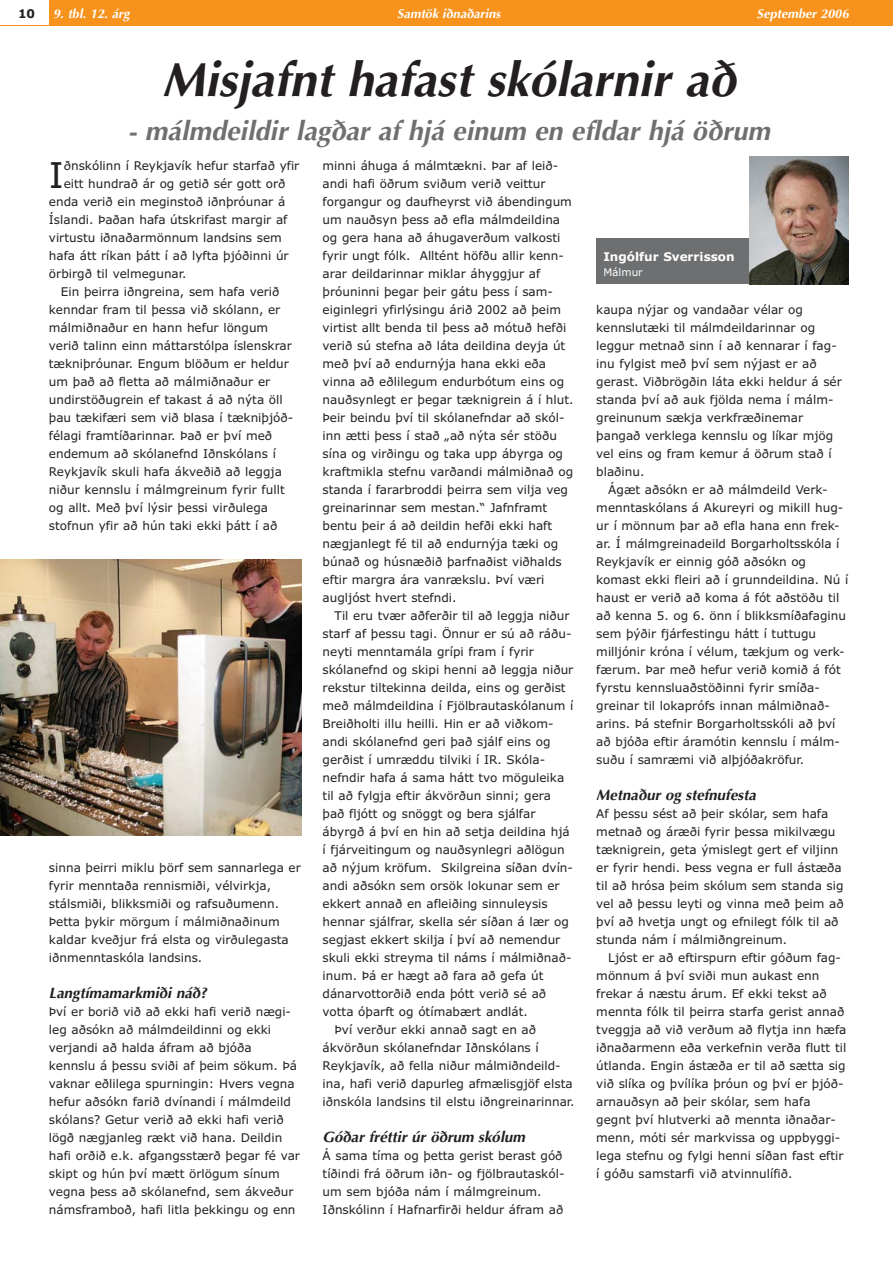
<style>
.page{position:relative;width:893px;height:1263px;background:#fff}
.page>*{position:absolute;margin:0;border:0;box-sizing:border-box;transform-origin:0 0}
.t1{font:italic 700 48px "Optima";color:#231f20}
.t2{font:35.55px "Verdana";color:#231f20}
.t3{font:italic 700 27px "Optima";color:#6d6f71}
.t4{font:italic 700 15px "Optima";color:#231f20}
.t5{font:italic 700 12.75px "Optima";color:#fff}
.t6{font:12px/18px "Verdana";color:#231f20}
.t7{font:700 12px "Verdana";color:#fff}
.t8{font:700 12px "Verdana";color:#231f20}
.t9{font:10.5px "Verdana";color:#fff}
</style>
<div class="page">
<div style="left:0;top:0;width:892px;height:26px;background:#f7931d"></div>
<div style="left:0;top:0;width:49px;height:25px;background:#fff"></div>
<div style="left:596px;top:239px;width:252px;height:45px;background:#6d6f71"></div>
<img style="left:749px;top:157px;width:99px;height:127px">
<img style="left:0;top:559px;width:301px;height:276px">
<p class="t8" style="left:18px;top:9px;width:19px">10</p>
<p class="t5" style="left:53px;top:8px;width:78px">9. tbl. 12. árg</p>
<p class="t5" style="left:397px;top:8px;width:105px">Samtök iðnaðarins</p>
<p class="t5" style="left:757px;top:8px;width:93px">September 2006</p>
<h1 class="t1" style="left:162px;top:60px;width:575px">Misjafnt hafast skólarnir að</h1>
<h3 class="t3" style="left:128px;top:119px;width:643px">- málmdeildir lagðar af hjá einum en efldar hjá öðrum</h3>
<p class="t6" style="left:322px;top:157px;width:252px">minni áhuga á málmtækni. Þar af leið&shy;andi hafi öðrum sviðum verið veittur forgangur og daufheyrst við ábendingum um nauðsyn þess að efla málmdeildina og gera hana að áhugaverðum valkosti fyrir ungt fólk. Alltént höfðu allir kenn&shy;arar deildarinnar miklar áhyggjur af þróuninni þegar þeir gátu þess í sam&shy;eiginlegri yfirlýsingu árið 2002 að þeim virtist allt benda til þess að mótuð hefði verið sú stefna að láta deildina deyja út með því að endurnýja hana ekki eða vinna að eðlilegum endurbótum eins og nauðsynlegt er þegar tæknigrein á í hlut.<br>Þeir beindu því til skólanefndar að skól&shy;inn ætti þess í stað „að nýta sér stöðu sína og virðingu og taka upp ábyrga og kraftmikla stefnu varðandi málmiðnað og standa í fararbroddi þeirra sem vilja veg greinarinnar sem mestan.“ Jafnframt bentu þeir á að deildin hefði ekki haft nægjanlegt fé til að endurnýja tæki og búnað og húsnæðið þarfnaðist viðhalds eftir margra ára vanrækslu. Því væri augljóst hvert stefndi.</p>
<p class="t6" style="left:334px;top:607px;width:236px">Til eru tvær aðferðir til að leggja niður</p>
<p class="t6" style="left:322px;top:625px;width:250px">starf af þessu tagi. Önnur er sú að ráðu-</p>
<p class="t6" style="left:322px;top:643px;width:213px">neyti menntamála grípi fram í fyrir</p>
<p class="t6" style="left:322px;top:661px;width:252px">skólanefnd og skipi henni að leggja niður</p>
<p class="t6" style="left:322px;top:679px;width:244px">rekstur tiltekinna deilda, eins og gerðist</p>
<p class="t6" style="left:322px;top:697px;width:252px">með málmdeildina í Fjölbrautaskólanum í</p>
<p class="t6" style="left:322px;top:715px;width:232px">Breiðholti illu heilli. Hin er að viðkom-</p>
<p class="t6" style="left:322px;top:733px;width:229px">andi skólanefnd geri það sjálf eins og</p>
<p class="t6" style="left:322px;top:751px;width:224px">gerðist í umræddu tilviki í IR. Skóla-</p>
<p class="t6" style="left:322px;top:769px;width:243px">nefndir hafa á sama hátt tvo möguleika</p>
<p class="t6" style="left:322px;top:787px;width:230px">til að fylgja eftir ákvörðun sinni; gera</p>
<p class="t6" style="left:322px;top:805px;width:214px">það fljótt og snöggt og bera sjálfar</p>
<p class="t6" style="left:322px;top:823px;width:248px">ábyrgð á því en hin að setja deildina hjá</p>
<p class="t6" style="left:322px;top:841px;width:243px">í fjárveitingum og nauðsynlegri aðlögun</p>
<p class="t6" style="left:322px;top:859px;width:252px">að nýjum kröfum. Skilgreina síðan dvín-</p>
<p class="t6" style="left:322px;top:877px;width:238px">andi aðsókn sem orsök lokunar sem er</p>
<p class="t6" style="left:322px;top:895px;width:227px">ekkert annað en afleiðing sinnuleysis</p>
<p class="t6" style="left:322px;top:913px;width:248px">hennar sjálfrar, skella sér síðan á lær og</p>
<p class="t6" style="left:322px;top:931px;width:239px">segjast ekkert skilja í því að nemendur</p>
<p class="t6" style="left:322px;top:949px;width:250px">skuli ekki streyma til náms í málmiðnað-</p>
<p class="t6" style="left:322px;top:967px;width:222px">inum. Þá er hægt að fara að gefa út</p>
<p class="t6" style="left:322px;top:985px;width:225px">dánarvottorðið enda þótt verið sé að</p>
<p class="t6" style="left:322px;top:1003px;width:207px">votta óþarft og ótímabært andlát.</p>
<p class="t6" style="left:334px;top:1021px;width:203px">Því verður ekki annað sagt en að</p>
<p class="t6" style="left:322px;top:1039px;width:218px">ákvörðun skólanefndar Iðnskólans í</p>
<p class="t6" style="left:322px;top:1057px;width:239px">Reykjavík, að fella niður málmiðndeild-</p>
<p class="t6" style="left:322px;top:1075px;width:251px">ina, hafi verið dapurleg afmælisgjöf elsta</p>
<p class="t6" style="left:322px;top:1093px;width:253px">iðnskóla landsins til elstu iðngreinarinnar.</p>
<p class="t4" style="left:322px;top:1131px;width:204px">Góðar fréttir úr öðrum skólum</p>
<p class="t6" style="left:322px;top:1147px;width:243px">Á sama tíma og þetta gerist berast góð tíðindi frá öðrum iðn- og fjölbrautaskól&shy;um sem bjóða nám í málmgreinum.<br>Iðnskólinn í Hafnarfirði heldur áfram að</p>
<h2 class="t2" style="left:49px;top:161px;width:16px">I</h2>
<p class="t6" style="left:64px;top:157px;width:237px">ðnskólinn í Reykjavík hefur starfað yfir</p>
<p class="t6" style="left:64px;top:175px;width:223px">eitt hundrað ár og getið sér gott orð</p>
<p class="t6" style="left:49px;top:193px;width:238px">enda verið ein meginstoð iðnþróunar á</p>
<p class="t6" style="left:49px;top:211px;width:240px">Íslandi. Þaðan hafa útskrifast margir af</p>
<p class="t6" style="left:49px;top:229px;width:234px">virtustu iðnaðarmönnum landsins sem</p>
<p class="t6" style="left:49px;top:247px;width:241px">hafa átt ríkan þátt í að lyfta þjóðinni úr</p>
<p class="t6" style="left:49px;top:265px;width:139px">örbirgð til velmegunar.</p>
<p class="t6" style="left:61px;top:283px;width:220px">Ein þeirra iðngreina, sem hafa verið</p>
<p class="t6" style="left:49px;top:301px;width:233px">kenndar fram til þessa við skólann, er</p>
<p class="t6" style="left:49px;top:319px;width:221px">málmiðnaður en hann hefur löngum</p>
<p class="t6" style="left:49px;top:337px;width:244px">verið talinn einn máttarstólpa íslenskrar</p>
<p class="t6" style="left:49px;top:355px;width:241px">tækniþróunar. Engum blöðum er heldur</p>
<p class="t6" style="left:49px;top:373px;width:223px">um það að fletta að málmiðnaður er</p>
<p class="t6" style="left:49px;top:391px;width:235px">undirstöðugrein ef takast á að nýta öll</p>
<p class="t6" style="left:49px;top:409px;width:246px">þau tækifæri sem við blasa í tækniþjóð-</p>
<p class="t6" style="left:49px;top:427px;width:225px">félagi framtíðarinnar. Það er því með</p>
<p class="t6" style="left:49px;top:445px;width:228px">endemum að skólanefnd Iðnskólans í</p>
<p class="t6" style="left:49px;top:463px;width:234px">Reykjavík skuli hafa ákveðið að leggja</p>
<p class="t6" style="left:49px;top:481px;width:237px">niður kennslu í málmgreinum fyrir fullt</p>
<p class="t6" style="left:49px;top:499px;width:221px">og allt. Með því lýsir þessi virðulega</p>
<p class="t6" style="left:49px;top:517px;width:230px">stofnun yfir að hún taki ekki þátt í að</p>
<p class="t7" style="left:603px;top:252px;width:133px">Ingólfur Sverrisson</p>
<p class="t9" style="left:603px;top:268px;width:41px">Málmur</p>
<p class="t6" style="left:596px;top:301px;width:247px">kaupa nýjar og vandaðar vélar og kennslutæki til málmdeildarinnar og leggur metnað sinn í að kennarar í fag&shy;inu fylgist með því sem nýjast er að gerast. Viðbrögðin láta ekki heldur á sér standa því að auk fjölda nema í málm&shy;greinunum sækja verkfræðinemar þangað verklega kennslu og líkar mjög vel eins og fram kemur á öðrum stað í blaðinu.</p>
<p class="t6" style="left:596px;top:481px;width:253px;text-indent:12px">Ágæt aðsókn er að málmdeild Verk&shy;menntaskólans á Akureyri og mikill hug&shy;ur í mönnum þar að efla hana enn frek&shy;ar. Í málmgreinadeild Borgarholtsskóla í Reykjavík er einnig góð aðsókn og komast ekki fleiri að í grunndeildina. Nú í haust er verið að koma á fót aðstöðu til að kenna 5. og 6. önn í blikksmíðafaginu sem þýðir fjárfestingu hátt í tuttugu milljónir króna í vélum, tækjum og verk&shy;færum. Þar með hefur verið komið á fót fyrstu kennsluaðstöðinni fyrir smíða&shy;greinar til lokaprófs innan málmiðnað&shy;arins. Þá stefnir Borgarholtsskóli að því að bjóða eftir áramótin kennslu í málm&shy;suðu í samræmi við alþjóðakröfur.</p>
<p class="t4" style="left:596px;top:789px;width:161px">Metnaður og stefnufesta</p>
<p class="t6" style="left:596px;top:805px;width:249px">Af þessu sést að þeir skólar, sem hafa metnað og áræði fyrir þessa mikilvægu tæknigrein, geta ýmislegt gert ef viljinn er fyrir hendi. Þess vegna er full ástæða til að hrósa þeim skólum sem standa sig vel að þessu leyti og vinna með þeim að því að hvetja ungt og efnilegt fólk til að stunda nám í málmiðngreinum.</p>
<p class="t6" style="left:596px;top:949px;width:252px;text-indent:12px">Ljóst er að eftirspurn eftir góðum fag&shy;mönnum á því sviði mun aukast enn frekar á næstu árum. Ef ekki tekst að mennta fólk til þeirra starfa gerist annað tveggja að við verðum að flytja inn hæfa iðnaðarmenn eða verkefnin verða flutt til útlanda. Engin ástæða er til að sætta sig við slíka og þvílíka þróun og því er þjóð&shy;arnauðsyn að þeir skólar, sem hafa gegnt því hlutverki að mennta iðnaðar&shy;menn, móti sér markvissa og uppbyggi&shy;lega stefnu og fylgi henni síðan fast eftir í góðu samstarfi við atvinnulífið.</p>
<p class="t6" style="left:49px;top:859px;width:253px">sinna þeirri miklu þörf sem sannarlega er fyrir menntaða rennismiði, vélvirkja, stálsmiði, blikksmiði og rafsuðumenn.<br>Þetta þykir mörgum í málmiðnaðinum kaldar kveðjur frá elsta og virðulegasta iðnmenntaskóla landsins.</p>
<p class="t4" style="left:49px;top:987px;width:159px">Langtímamarkmiði náð?</p>
<p class="t6" style="left:49px;top:1003px;width:252px">Því er borið við að ekki hafi verið nægi&shy;leg aðsókn að málmdeildinni og ekki verjandi að halda áfram að bjóða kennslu á þessu sviði af þeim sökum. Þá vaknar eðlilega spurningin: Hvers vegna hefur aðsókn farið dvínandi í málmdeild skólans? Getur verið að ekki hafi verið lögð nægjanleg rækt við hana. Deildin hafi orðið e.k. afgangsstærð þegar fé var skipt og hún því mætt örlögum sínum vegna þess að skólanefnd, sem ákveður námsframboð, hafi litla þekkingu og enn</p>
</div>
